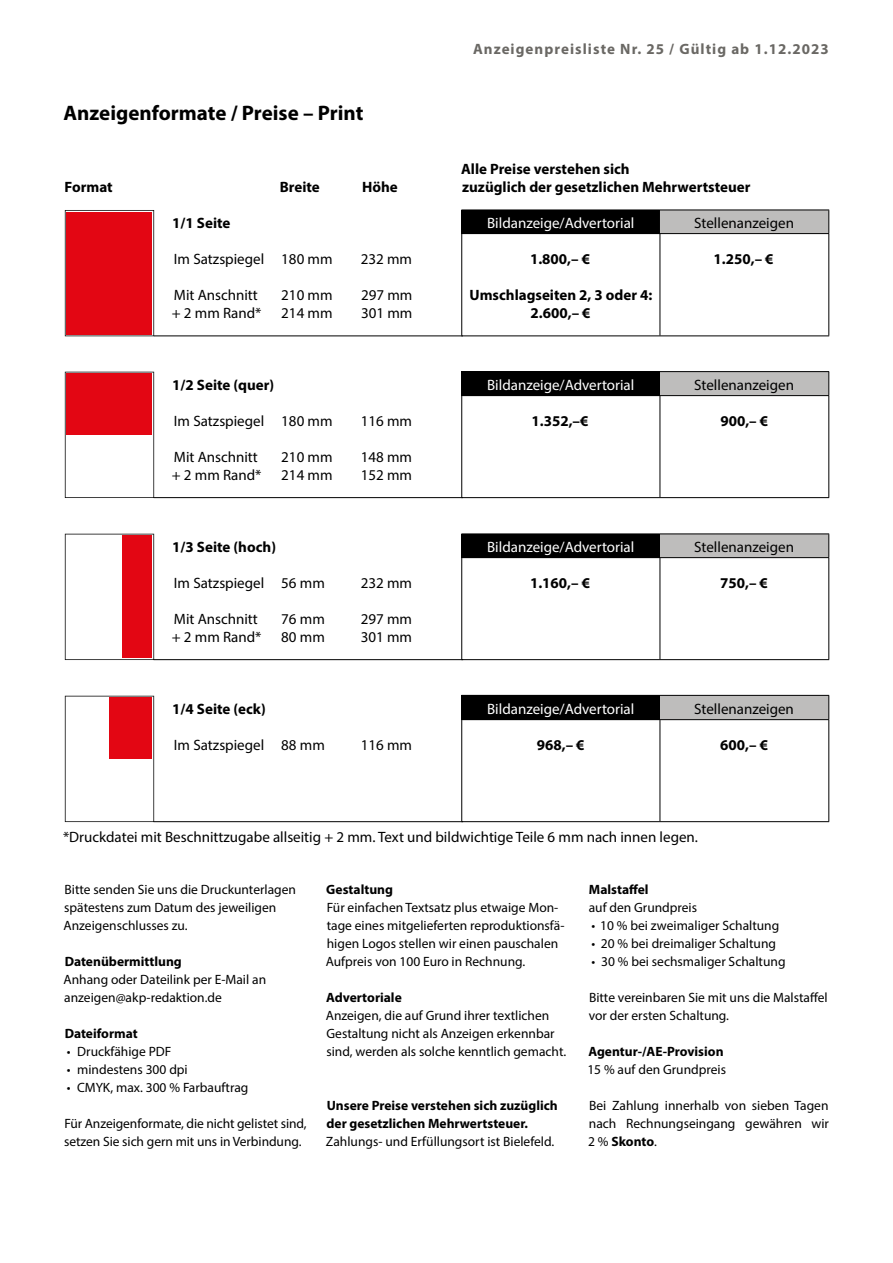
<style>
.page{position:relative;width:893px;height:1263px;background:#fff}
.page>*{position:absolute;margin:0;border:0;box-sizing:border-box;transform-origin:0 0}
.t1{font:700 21px "Myriad Pro";color:#000}
.t2{font:15px "Myriad Pro";color:#000}
.t3{font:700 15px/18px "Myriad Pro";color:#000;text-align:center}
.t4{font:15px "Myriad Pro";color:#fff}
.t5{font:700 15px "Myriad Pro";letter-spacing:.07em;color:#6a6864}
.t6{font:13.5px/18px "Myriad Pro";color:#000}
.t7{font:700 13.5px/18px "Myriad Pro";color:#000}
.s1{font-weight:700}
</style>
<div class="page">
<svg style="left:65px;top:210px;width:89px;height:126px"></svg>
<div style="left:67px;top:212px;width:85px;height:122px;background:#e30613"></div>
<svg style="left:65px;top:372px;width:89px;height:126px"></svg>
<div style="left:67px;top:374px;width:85px;height:61px;background:#e30613"></div>
<svg style="left:65px;top:534px;width:89px;height:126px"></svg>
<div style="left:122px;top:536px;width:30px;height:122px;background:#e30613"></div>
<svg style="left:65px;top:696px;width:89px;height:126px"></svg>
<div style="left:109px;top:698px;width:43px;height:61px;background:#e30613"></div>
<div style="left:462px;top:210px;width:198px;height:24px;background:#000"></div>
<svg style="left:660px;top:211px;width:169px;height:508px"></svg>
<div style="left:462px;top:372px;width:198px;height:24px;background:#000"></div>
<div style="left:462px;top:534px;width:198px;height:24px;background:#000"></div>
<div style="left:462px;top:695px;width:198px;height:25px;background:#000"></div>
<svg style="left:461px;top:210px;width:1px;height:23px"></svg>
<hr style="left:660px;top:210px;width:169px;height:1px;background:#000">
<svg style="left:828px;top:210px;width:1px;height:23px"></svg>
<hr style="left:461px;top:371px;width:199px;height:1px;background:#000">
<svg style="left:461px;top:372px;width:1px;height:23px"></svg>
<hr style="left:660px;top:371px;width:169px;height:1px;background:#000">
<svg style="left:828px;top:372px;width:1px;height:23px"></svg>
<hr style="left:461px;top:533px;width:199px;height:1px;background:#000">
<svg style="left:461px;top:534px;width:1px;height:23px"></svg>
<hr style="left:660px;top:533px;width:169px;height:1px;background:#000">
<svg style="left:828px;top:534px;width:1px;height:23px"></svg>
<hr style="left:461px;top:695px;width:199px;height:1px;background:#000">
<svg style="left:461px;top:696px;width:1px;height:23px"></svg>
<hr style="left:660px;top:695px;width:169px;height:1px;background:#000">
<svg style="left:828px;top:696px;width:1px;height:23px"></svg>
<hr style="left:461px;top:233px;width:199px;height:1px;background:#000">
<hr style="left:461px;top:234px;width:1px;height:101px;background:#000">
<hr style="left:660px;top:233px;width:169px;height:1px;background:#000">
<hr style="left:660px;top:234px;width:1px;height:101px;background:#000">
<hr style="left:828px;top:234px;width:1px;height:101px;background:#000">
<hr style="left:461px;top:335px;width:199px;height:1px;background:#000">
<hr style="left:660px;top:335px;width:169px;height:1px;background:#000">
<hr style="left:461px;top:395px;width:199px;height:1px;background:#000">
<hr style="left:660px;top:395px;width:169px;height:1px;background:#000">
<hr style="left:461px;top:396px;width:1px;height:101px;background:#000">
<hr style="left:660px;top:396px;width:1px;height:101px;background:#000">
<hr style="left:828px;top:396px;width:1px;height:101px;background:#000">
<hr style="left:461px;top:497px;width:199px;height:1px;background:#000">
<hr style="left:660px;top:497px;width:169px;height:1px;background:#000">
<hr style="left:461px;top:557px;width:199px;height:1px;background:#000">
<hr style="left:461px;top:558px;width:1px;height:101px;background:#000">
<hr style="left:660px;top:557px;width:169px;height:1px;background:#000">
<hr style="left:660px;top:558px;width:1px;height:101px;background:#000">
<hr style="left:828px;top:558px;width:1px;height:101px;background:#000">
<hr style="left:461px;top:659px;width:199px;height:1px;background:#000">
<hr style="left:660px;top:659px;width:169px;height:1px;background:#000">
<hr style="left:461px;top:719px;width:199px;height:1px;background:#000">
<hr style="left:461px;top:720px;width:1px;height:101px;background:#000">
<hr style="left:660px;top:719px;width:169px;height:1px;background:#000">
<hr style="left:660px;top:720px;width:1px;height:101px;background:#000">
<hr style="left:828px;top:720px;width:1px;height:101px;background:#000">
<hr style="left:461px;top:821px;width:199px;height:1px;background:#000">
<hr style="left:660px;top:821px;width:169px;height:1px;background:#000">
<hr style="left:154px;top:335px;width:309px;height:1px;background:#000">
<hr style="left:154px;top:497px;width:309px;height:1px;background:#000">
<hr style="left:154px;top:659px;width:309px;height:1px;background:#000">
<hr style="left:154px;top:821px;width:309px;height:1px;background:#000">
<h1 class="t1" style="left:64px;top:99px;width:301px">Anzeigenformate / Preise – Print</h1>
<p class="t3" style="left:65px;top:177px;width:50px">Format</p>
<p class="t3" style="left:280px;top:177px;width:42px">Breite</p>
<p class="t3" style="left:362px;top:177px;width:37px">Höhe</p>
<p class="t3" style="left:172px;top:213px;width:60px">1/1 Seite</p>
<p class="t2" style="left:174px;top:249px;width:160px">Im Satzspiegel 180 mm</p>
<p class="t2" style="left:361px;top:249px;width:53px">232 mm</p>
<p class="t2" style="left:174px;top:285px;width:86px">Mit Anschnitt</p>
<p class="t2" style="left:281px;top:285px;width:53px">210 mm</p>
<p class="t2" style="left:361px;top:285px;width:53px">297 mm</p>
<p class="t2" style="left:172px;top:303px;width:91px">+ 2 mm Rand*</p>
<p class="t2" style="left:281px;top:303px;width:53px">214 mm</p>
<p class="t2" style="left:361px;top:303px;width:53px">301 mm</p>
<p class="t3" style="left:172px;top:375px;width:103px">1/2 Seite (quer)</p>
<p class="t2" style="left:174px;top:411px;width:160px">Im Satzspiegel 180 mm</p>
<p class="t2" style="left:361px;top:411px;width:53px">116 mm</p>
<p class="t2" style="left:174px;top:447px;width:86px">Mit Anschnitt</p>
<p class="t2" style="left:281px;top:447px;width:53px">210 mm</p>
<p class="t2" style="left:361px;top:447px;width:53px">148 mm</p>
<p class="t2" style="left:172px;top:465px;width:91px">+ 2 mm Rand*</p>
<p class="t2" style="left:281px;top:465px;width:53px">214 mm</p>
<p class="t2" style="left:361px;top:465px;width:53px">152 mm</p>
<p class="t3" style="left:172px;top:537px;width:105px">1/3 Seite (hoch)</p>
<p class="t2" style="left:174px;top:573px;width:152px">Im Satzspiegel 56 mm</p>
<p class="t2" style="left:361px;top:573px;width:53px">232 mm</p>
<p class="t2" style="left:174px;top:609px;width:86px">Mit Anschnitt</p>
<p class="t2" style="left:281px;top:609px;width:45px">76 mm</p>
<p class="t2" style="left:361px;top:609px;width:53px">297 mm</p>
<p class="t2" style="left:172px;top:627px;width:91px">+ 2 mm Rand*</p>
<p class="t2" style="left:281px;top:627px;width:45px">80 mm</p>
<p class="t2" style="left:361px;top:627px;width:53px">301 mm</p>
<p class="t3" style="left:172px;top:699px;width:95px">1/4 Seite (eck)</p>
<p class="t2" style="left:174px;top:735px;width:152px">Im Satzspiegel 88 mm</p>
<p class="t2" style="left:361px;top:735px;width:53px">116 mm</p>
<p class="t5" style="left:473px;top:39px;width:357px">Anzeigenpreisliste Nr. 25 / Gültig ab 1.12.2023</p>
<p class="t3" style="left:461px;top:159px;width:291px;text-align:left">Alle Preise verstehen sich<br>zuzüglich der gesetzlichen Mehrwertsteuer</p>
<p class="t4" style="left:487px;top:213px;width:149px">Bildanzeige/Advertorial</p>
<p class="t2" style="left:694px;top:213px;width:101px">Stellenanzeigen</p>
<p class="t3" style="left:530px;top:249px;width:61px">1.800,– €</p>
<p class="t3" style="left:469px;top:285px;width:184px">Umschlagseiten 2, 3 oder 4:<br>2.600,– €</p>
<p class="t3" style="left:714px;top:249px;width:61px">1.250,– €</p>
<p class="t4" style="left:487px;top:375px;width:149px">Bildanzeige/Advertorial</p>
<p class="t2" style="left:694px;top:375px;width:101px">Stellenanzeigen</p>
<p class="t3" style="left:531px;top:411px;width:58px">1.352,–€</p>
<p class="t3" style="left:720px;top:411px;width:49px">900,– €</p>
<p class="t4" style="left:487px;top:537px;width:149px">Bildanzeige/Advertorial</p>
<p class="t2" style="left:694px;top:537px;width:101px">Stellenanzeigen</p>
<p class="t3" style="left:530px;top:573px;width:61px">1.160,– €</p>
<p class="t3" style="left:720px;top:573px;width:49px">750,– €</p>
<p class="t4" style="left:487px;top:699px;width:149px">Bildanzeige/Advertorial</p>
<p class="t2" style="left:694px;top:699px;width:101px">Stellenanzeigen</p>
<p class="t3" style="left:537px;top:735px;width:49px">968,– €</p>
<p class="t3" style="left:720px;top:735px;width:49px">600,– €</p>
<p class="t2" style="left:63px;top:827px;width:636px">*Druckdatei mit Beschnittzugabe allseitig + 2 mm. Text und bildwichtige Teile 6 mm nach innen legen.</p>
<p class="t6" style="left:64px;top:880px;width:234px">Bitte senden Sie uns die Druckunterlagen spätestens zum Datum des jeweiligen<br>Anzeigenschlusses zu.</p>
<p class="t7" style="left:65px;top:952px;width:119px">Datenübermittlung</p>
<p class="t6" style="left:64px;top:970px;width:204px">Anhang oder Dateilink per E-Mail an anzeigen@akp-redaktion.de</p>
<p class="t7" style="left:65px;top:1024px;width:75px">Dateiformat</p>
<p class="t6" style="left:67px;top:1042px;width:106px">• Druckfähige PDF</p>
<p class="t6" style="left:67px;top:1060px;width:122px">• mindestens 300 dpi</p>
<p class="t6" style="left:67px;top:1078px;width:183px">• CMYK, max. 300 % Farbauftrag</p>
<p class="t6" style="left:64px;top:1114px;width:244px">Für Anzeigenformate, die nicht gelistet sind, setzen Sie sich gern mit uns in Verbindung.</p>
<p class="t7" style="left:326px;top:880px;width:68px">Gestaltung</p>
<p class="t6" style="left:326px;top:898px;width:240px">Für einfachen Textsatz plus etwaige Mon&shy;tage eines mitgelieferten reproduktionsfä&shy;higen Logos stellen wir einen pauschalen Aufpreis von 100 Euro in Rechnung.</p>
<p class="t7" style="left:326px;top:988px;width:77px">Advertoriale</p>
<p class="t6" style="left:326px;top:1006px;width:242px">Anzeigen, die auf Grund ihrer textlichen<br>Gestaltung nicht als Anzeigen erkennbar sind, werden als solche kenntlich gemacht.</p>
<p class="t7" style="left:327px;top:1096px;width:233px">Unsere Preise verstehen sich zuzüglich der gesetzlichen Mehrwertsteuer.</p>
<p class="t6" style="left:326px;top:1132px;width:230px">Zahlungs- und Erfüllungsort ist Bielefeld.</p>
<p class="t7" style="left:589px;top:880px;width:61px">Malstaffel</p>
<p class="t6" style="left:589px;top:898px;width:110px">auf den Grundpreis</p>
<p class="t6" style="left:591px;top:916px;width:189px">• 10 % bei zweimaliger Schaltung</p>
<p class="t6" style="left:591px;top:934px;width:186px">• 20 % bei dreimaliger Schaltung</p>
<p class="t6" style="left:591px;top:952px;width:196px">• 30 % bei sechsmaliger Schaltung</p>
<p class="t6" style="left:589px;top:988px;width:240px">Bitte vereinbaren Sie mit uns die Malstaffel vor der ersten Schaltung.</p>
<p class="t7" style="left:588px;top:1041px;width:137px">Agentur-/AE-Provision</p>
<p class="t6" style="left:587px;top:1060px;width:140px">15 % auf den Grundpreis</p>
<p class="t6" style="left:588px;top:1096px;width:242px;text-align:justify">Bei Zahlung innerhalb von sieben Tagen nach Rechnungseingang gewähren wir 2 % <span class="s1">Skonto</span>.</p>
</div>
